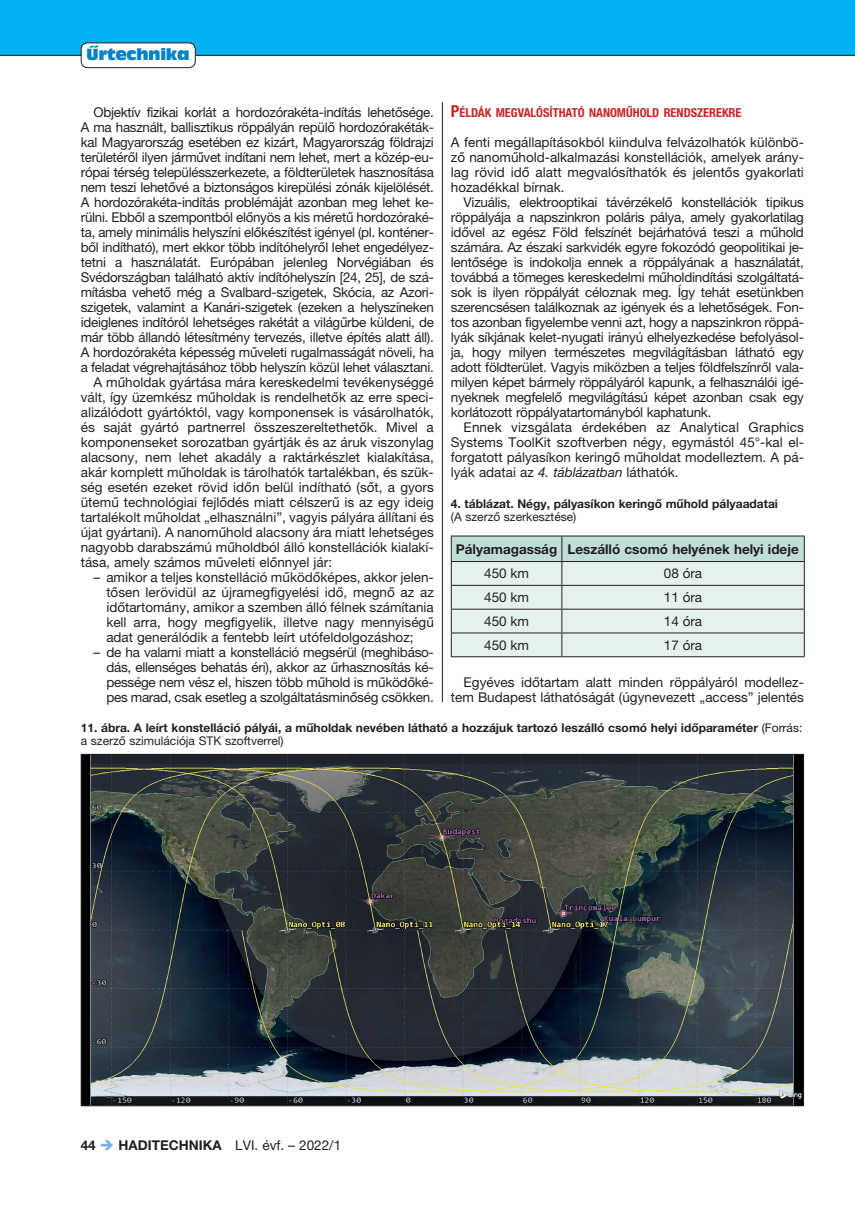
<style>
.page{position:relative;width:855px;height:1212px;background:#fff}
.page>*{position:absolute;margin:0;border:0;box-sizing:border-box;transform-origin:0 0}
.t1{font:15px "Antique Olive Compact";letter-spacing:-.02em;color:#0082c8}
.t2{font:13.5px/15px "Helvetica Neue LT Pro";letter-spacing:-.02em;color:#231f20;text-align:justify}
.t3{font:13.5px/15px "Helvetica Neue LT Pro";color:#231f20;text-align:right}
.t4{font:700 13.5px "Helvetica Neue LT Pro";color:#231f20}
.t5{font:700 condensed 12.3px "Helvetica Neue LT Pro";color:#c62626}
.t6{font:700 12px/13.5px "Helvetica Neue LT Pro";color:#231f20}
.t7{font:12px "Helvetica Neue LT Pro";color:#231f20}
.s1{font-size:16.5px}
.s2{font-style:italic}
.s3{font-weight:400}
.s4{font-weight:700}
.s5{color:#76b1df}
</style>
<div class="page">
<div style="left:0;top:0;width:855px;height:55px;background:#00b2ef"></div>
<hr style="left:0;top:55px;width:855px;height:1px;background:#231f20">
<div style="left:81px;top:43px;width:114px;height:25px;background:#fff;border-radius:6px"></div>
<div style="left:81px;top:43px;width:115px;height:25px;border:1px solid #231f20;border-radius:6px"></div>
<svg style="left:451px;top:536px;width:354px;height:121px;background:#d4e4e0"></svg>
<hr style="left:451px;top:561px;width:111px;height:1px;background:#231f20">
<hr style="left:562px;top:561px;width:242px;height:1px;background:#231f20">
<img style="left:83px;top:756px;width:719px;height:348px">
<hr style="left:442px;top:102px;width:1px;height:600px;background:#231f20">
<p class="t1" style="left:86px;top:44px;width:105px">Űrtechnika</p>
<p class="t5" style="left:451px;top:105px;width:292px"><span class="s1">P</span>ÉLDÁK MEGVALÓSÍTHATÓ NANOMŰHOLD RENDSZEREKRE</p>
<p class="t2" style="left:451px;top:135px;width:354px">A fenti megállapításokból kiindulva felvázolhatók különbö&shy;ző nanoműhold-alkalmazási konstellációk, amelyek arány&shy;lag rövid idő alatt megvalósíthatók és jelentős gyakorlati hozadékkal bírnak.</p>
<p class="t2" style="left:451px;top:195px;width:354px;text-indent:13px">Vizuális, elektrooptikai távérzékelő konstellációk tipikus röppályája a napszinkron poláris pálya, amely gyakorlatilag idővel az egész Föld felszínét bejárhatóvá teszi a műhold számára. Az északi sarkvidék egyre fokozódó geopolitikai je&shy;lentősége is indokolja ennek a röppályának a használatát, továbbá a tömeges kereskedelmi műholdindítási szolgáltatá&shy;sok is ilyen röppályát céloznak meg. Így tehát esetünkben szerencsésen találkoznak az igények és a lehetőségek. Fon&shy;tos azonban figyelembe venni azt, hogy a napszinkron röppá&shy;lyák síkjának kelet-nyugati irányú elhelyezkedése befolyásol&shy;ja, hogy milyen természetes megvilágításban látható egy adott földterület. Vagyis miközben a teljes földfelszínről vala&shy;milyen képet bármely röppályáról kapunk, a felhasználói igé&shy;nyeknek megfelelő megvilágítású képet azonban csak egy korlátozott röppályatartományból kaphatunk.</p>
<p class="t2" style="left:451px;top:420px;width:354px;text-indent:13px">Ennek vizsgálata érdekében az Analytical Graphics Systems ToolKit szoftverben négy, egymástól 45°-kal el&shy;forgatott pályasíkon keringő műholdat modelleztem. A pá&shy;lyák adatai az <span class="s2">4. táblázatban</span> láthatók.</p>
<p class="t6" style="left:451px;top:496px;width:329px">4. táblázat. Négy, pályasíkon keringő műhold pályaadatai</p>
<p class="t7" style="left:451px;top:510px;width:127px">(A szerző szerkesztése)</p>
<p class="t4" style="left:456px;top:540px;width:344px">Pályamagasság Leszálló csomó helyének helyi ideje</p>
<p class="t2" style="left:484px;top:566px;width:46px">450 km</p>
<p class="t2" style="left:664px;top:566px;width:40px">08 óra</p>
<p class="t2" style="left:484px;top:590px;width:46px">450 km</p>
<p class="t2" style="left:664px;top:590px;width:40px">11 óra</p>
<p class="t2" style="left:484px;top:613px;width:46px">450 km</p>
<p class="t2" style="left:664px;top:613px;width:40px">14 óra</p>
<p class="t2" style="left:484px;top:637px;width:46px">450 km</p>
<p class="t2" style="left:664px;top:637px;width:40px">17 óra</p>
<p class="t3" style="left:451px;top:675px;width:354px">Egyéves időtartam alatt minden röppályáról modellez&shy;tem Budapest láthatóságát (úgynevezett „access” jelentés</p>
<p class="t6" style="left:81px;top:721px;width:723px">11. ábra. A leírt konstelláció pályái, a műholdak nevében látható a hozzájuk tartozó leszálló csomó helyi időparaméter <span class="s3">(Forrás: a szerző szimulációja STK szoftverrel)</span></p>
<p class="t2" style="left:94px;top:105px;width:342px">Objektív fizikai korlát a hordozórakéta-indítás lehetősége.</p>
<p class="t2" style="left:81px;top:120px;width:354px">A ma használt, ballisztikus röppályán repülő hordozórakéták-</p>
<p class="t2" style="left:81px;top:135px;width:354px">kal Magyarország esetében ez kizárt, Magyarország földrajzi</p>
<p class="t2" style="left:81px;top:150px;width:354px">területéről ilyen járművet indítani nem lehet, mert a közép-eu-</p>
<p class="t2" style="left:81px;top:165px;width:354px">rópai térség településszerkezete, a földterületek hasznosítása</p>
<p class="t2" style="left:81px;top:180px;width:354px">nem teszi lehetővé a biztonságos kirepülési zónák kijelölését.</p>
<p class="t2" style="left:81px;top:195px;width:354px">A hordozórakéta-indítás problémáját azonban meg lehet ke-</p>
<p class="t2" style="left:81px;top:210px;width:354px">rülni. Ebből a szempontból előnyös a kis méretű hordozóraké-</p>
<p class="t2" style="left:81px;top:225px;width:354px">ta, amely minimális helyszíni előkészítést igényel (pl. konténer-</p>
<p class="t2" style="left:81px;top:240px;width:354px">ből indítható), mert ekkor több indítóhelyről lehet engedélyez-</p>
<p class="t2" style="left:81px;top:255px;width:354px">tetni a használatát. Európában jelenleg Norvégiában és</p>
<p class="t2" style="left:81px;top:270px;width:354px">Svédországban található aktív indítóhelyszín [24, 25], de szá-</p>
<p class="t2" style="left:81px;top:285px;width:354px">mításba vehető még a Svalbard-szigetek, Skócia, az Azori-</p>
<p class="t2" style="left:81px;top:300px;width:354px">szigetek, valamint a Kanári-szigetek (ezeken a helyszíneken</p>
<p class="t2" style="left:81px;top:315px;width:354px">ideiglenes indítóról lehetséges rakétát a világűrbe küldeni, de</p>
<p class="t2" style="left:81px;top:330px;width:354px">már több állandó létesítmény tervezés, illetve építés alatt áll).</p>
<p class="t2" style="left:81px;top:345px;width:354px">A hordozórakéta képesség műveleti rugalmasságát növeli, ha</p>
<p class="t2" style="left:81px;top:360px;width:354px">a feladat végrehajtásához több helyszín közül lehet választani.</p>
<p class="t3" style="left:94px;top:375px;width:342px">A műholdak gyártása mára kereskedelmi tevékenységgé</p>
<p class="t3" style="left:81px;top:390px;width:354px">vált, így üzemkész műholdak is rendelhetők az erre speci-</p>
<p class="t3" style="left:81px;top:405px;width:354px">alizálódott gyártóktól, vagy komponensek is vásárolhatók,</p>
<p class="t3" style="left:81px;top:420px;width:354px">és saját gyártó partnerrel összeszereltethetők. Mivel a</p>
<p class="t3" style="left:81px;top:435px;width:354px">komponenseket sorozatban gyártják és az áruk viszonylag</p>
<p class="t3" style="left:81px;top:450px;width:354px">alacsony, nem lehet akadály a raktárkészlet kialakítása,</p>
<p class="t3" style="left:81px;top:465px;width:354px">akár komplett műholdak is tárolhatók tartalékban, és szük-</p>
<p class="t3" style="left:81px;top:480px;width:354px">ség esetén ezeket rövid időn belül indítható (sőt, a gyors</p>
<p class="t3" style="left:81px;top:495px;width:354px">ütemű technológiai fejlődés miatt célszerű is az egy ideig</p>
<p class="t3" style="left:81px;top:510px;width:354px">tartalékolt műholdat „elhasználni”, vagyis pályára állítani és</p>
<p class="t3" style="left:81px;top:525px;width:354px">újat gyártani). A nanoműhold alacsony ára miatt lehetséges</p>
<p class="t3" style="left:81px;top:540px;width:354px">nagyobb darabszámú műholdból álló konstellációk kialakí-</p>
<p class="t3" style="left:81px;top:555px;width:253px">tása, amely számos műveleti előnnyel jár:</p>
<p class="t2" style="left:106px;top:570px;width:329px;text-indent:-13px">– amikor a teljes konstelláció működőképes, akkor jelen&shy;tősen lerövidül az újramegfigyelési idő, megnő az az időtartomány, amikor a szemben álló félnek számítania kell arra, hogy megfigyelik, illetve nagy mennyiségű adat generálódik a fentebb leírt utófeldolgozáshoz;</p>
<p class="t2" style="left:106px;top:645px;width:329px;text-indent:-13px">– de ha valami miatt a konstelláció megsérül (meghibáso&shy;dás, ellenséges behatás éri), akkor az űrhasznosítás ké&shy;pessége nem vész el, hiszen több műhold is működőké&shy;pes marad, csak esetleg a szolgáltatásminőség csökken.</p>
<p class="t3" style="left:81px;top:1137px;width:262px"><span class="s4">44</span> <span class="s5">➔</span> <span class="s4">HADITECHNIKA</span> LVI. évf. – 2022/1</p>
</div>
